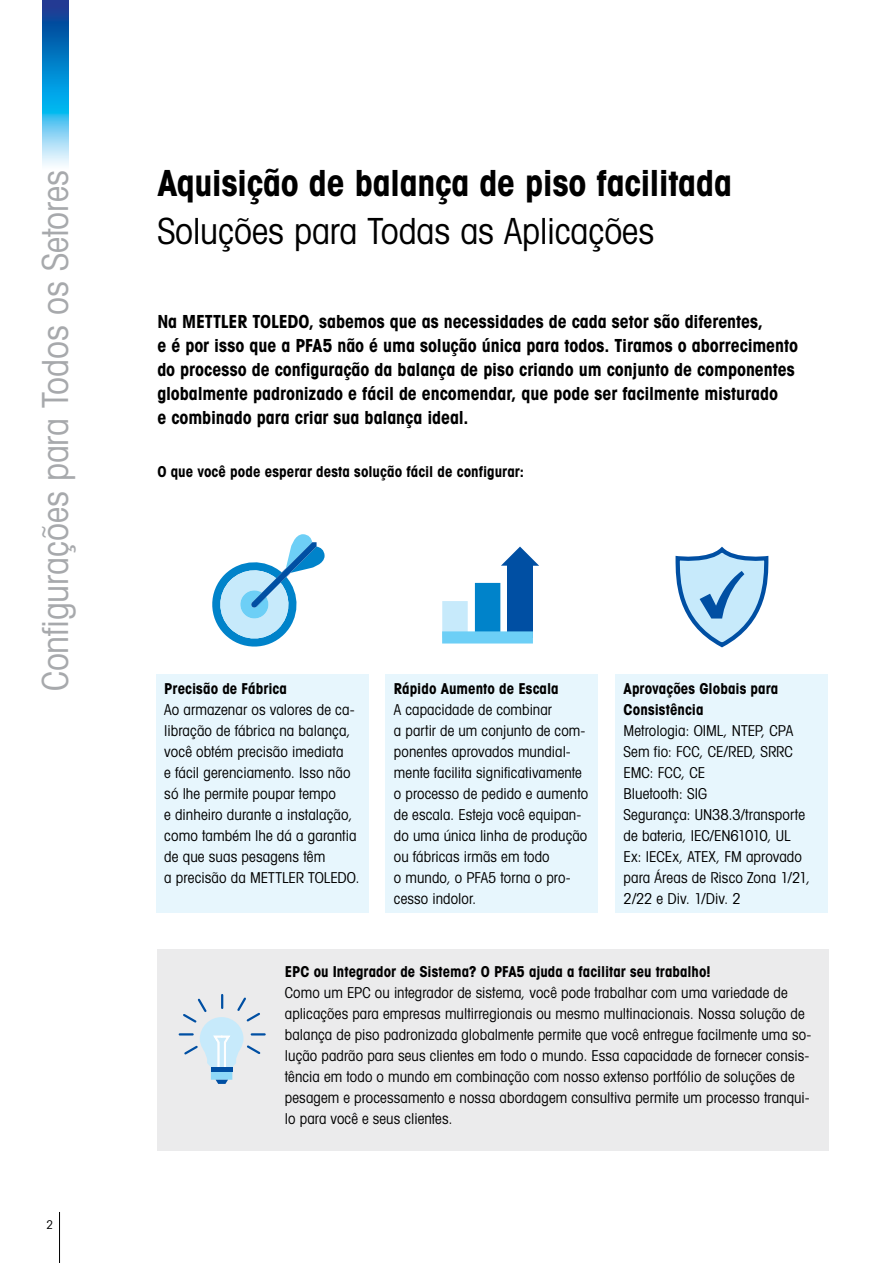
<style>
.page{position:relative;width:893px;height:1263px;background:#fff}
.page>*{position:absolute;margin:0;border:0;box-sizing:border-box;transform-origin:0 0}
.t1{font:36px "Avant Gardefor MT Bd";letter-spacing:-.005em;color:#000}
.t2{font:36px "Avant Gardefor MT Bk";letter-spacing:-.005em;color:#a7a9ac}
.t3{font:36px "Avant Gardefor MT Bk";letter-spacing:-.005em;color:#000}
.t4{font:18px/24px "Avant Gardefor MT Bd";letter-spacing:-.005em;color:#000}
.t5{font:15px/21px "Avant Gardefor MT Bk";letter-spacing:.005em;color:#000}
.t6{font:15px/21px "Avant Gardefor MT Bd";letter-spacing:.005em;color:#000}
.t7{font:12px "Avant Gardefor MT Bk";color:#000}
</style>
<div class="page">
<img style="left:43px;top:0;width:25px;height:166px">
<hr style="left:59px;top:1212px;width:1px;height:51px;background:#000">
<div style="left:157px;top:949px;width:672px;height:201px;background:#ebebec"></div>
<svg style="left:212px;top:534px;width:113px;height:113px"></svg>
<svg style="left:675px;top:546px;width:94px;height:102px"></svg>
<svg style="left:178px;top:994px;width:88px;height:90px"></svg>
<div style="left:156px;top:674px;width:212px;height:239px;background:#e7f6fd"></div>
<div style="left:385px;top:674px;width:213px;height:239px;background:#e7f6fd"></div>
<div style="left:615px;top:674px;width:213px;height:239px;background:#e7f6fd"></div>
<div style="left:507px;top:563px;width:26px;height:74px;background:#004fa3"></div>
<svg style="left:442px;top:583px;width:91px;height:60px"></svg>
<svg style="left:501px;top:547px;width:38px;height:19px"></svg>
<h1 class="t2" style="left:33px;top:691px;width:523px;rotate:-90deg">Configurações para Todos os Setores</h1>
<p class="t7" style="left:47px;top:1217px;width:8px">2</p>
<h1 class="t1" style="left:157px;top:160px;width:576px">Aquisição de balança de piso facilitada</h1>
<h1 class="t3" style="left:157px;top:209px;width:498px">Soluções para Todas as Aplicações</h1>
<p class="t4" style="left:157px;top:309px;width:642px">Na METTLER TOLEDO, sabemos que as necessidades de cada setor são diferentes,<br>e é por isso que a PFA5 não é uma solução única para todos. Tiramos o aborrecimento do processo de configuração da balança de piso criando um conjunto de componentes globalmente padronizado e fácil de encomendar, que pode ser facilmente misturado<br>e combinado para criar sua balança ideal.</p>
<p class="t6" style="left:157px;top:460px;width:368px">O que você pode esperar desta solução fácil de configurar:</p>
<p class="t6" style="left:164px;top:677px;width:124px">Precisão de Fábrica</p>
<p class="t5" style="left:164px;top:698px;width:197px">Ao armazenar os valores de ca&shy;libração de fábrica na balança, você obtém precisão imediata<br>e fácil gerenciamento. Isso não só lhe permite poupar tempo<br>e dinheiro durante a instalação, como também lhe dá a garantia de que suas pesagens têm<br>a precisão da METTLER TOLEDO.</p>
<p class="t6" style="left:394px;top:677px;width:166px">Rápido Aumento de Escala</p>
<p class="t5" style="left:394px;top:698px;width:196px">A capacidade de combinar<br>a partir de um conjunto de com&shy;ponentes aprovados mundial&shy;mente facilita significativamente o processo de pedido e aumento de escala. Esteja você equipan&shy;do uma única linha de produção ou fábricas irmãs em todo<br>o mundo, o PFA5 torna o pro&shy;cesso indolor.</p>
<p class="t6" style="left:623px;top:677px;width:156px">Aprovações Globais para<br>Consistência</p>
<p class="t5" style="left:623px;top:719px;width:188px">Metrologia: OIML, NTEP, CPA<br>Sem fio: FCC, CE/RED, SRRC<br>EMC: FCC, CE<br>Bluetooth: SIG<br>Segurança: UN38.3/transporte de bateria, IEC/EN61010, UL<br>Ex: IECEx, ATEX, FM aprovado para Áreas de Risco Zona 1/21,<br>2/22 e Div. 1/Div. 2</p>
<p class="t6" style="left:285px;top:960px;width:427px">EPC ou Integrador de Sistema? O PFA5 ajuda a facilitar seu trabalho!</p>
<p class="t5" style="left:285px;top:981px;width:528px">Como um EPC ou integrador de sistema, você pode trabalhar com uma variedade de aplicações para empresas multirregionais ou mesmo multinacionais. Nossa solução de balança de piso padronizada globalmente permite que você entregue facilmente uma so&shy;lução padrão para seus clientes em todo o mundo. Essa capacidade de fornecer consis&shy;tência em todo o mundo em combinação com nosso extenso portfólio de soluções de pesagem e processamento e nossa abordagem consultiva permite um processo tranqui&shy;lo para você e seus clientes.</p>
</div>
